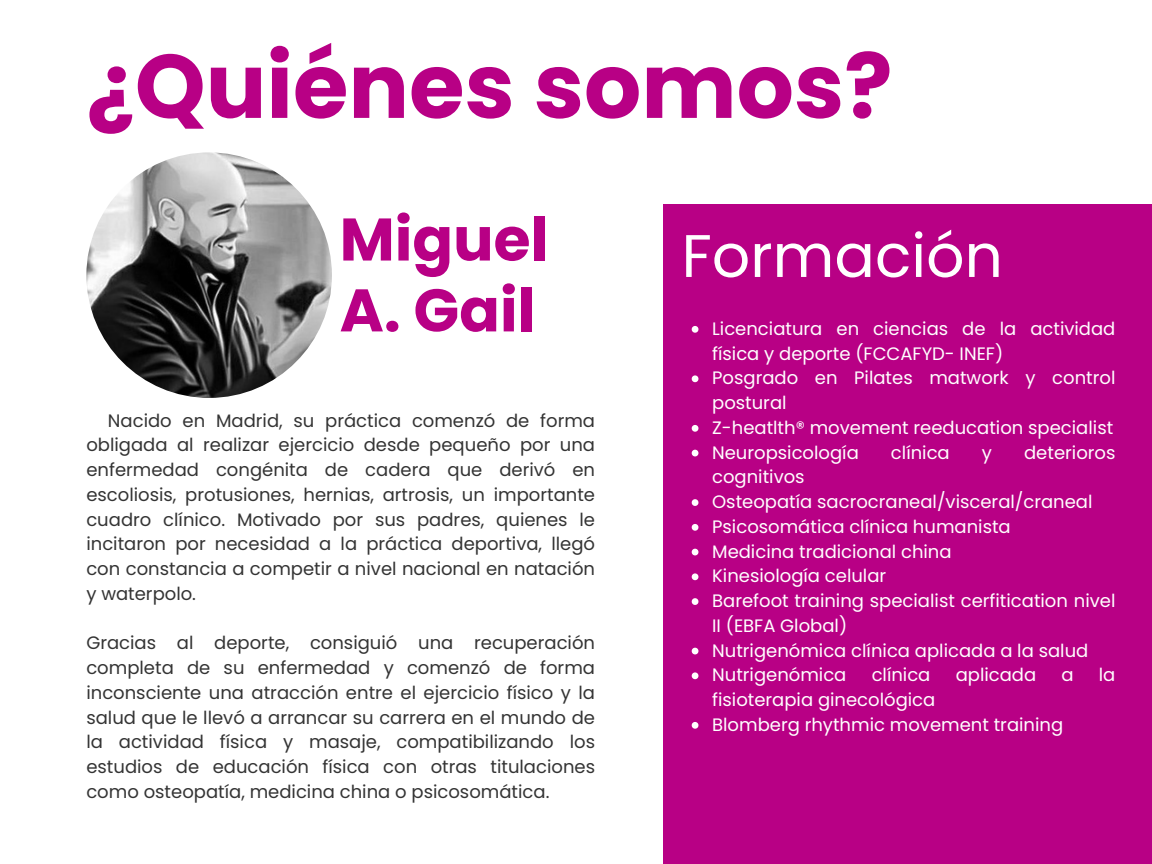
<style>
.page{position:relative;width:1152px;height:864px;background:#fff}
.page>*{position:absolute;margin:0;border:0;box-sizing:border-box;transform-origin:0 0}
.t1{font:700 90px "Poppins";color:#b80085}
.t2{font:700 60px/70.8px "Poppins";color:#b80085}
.t3{font:60px "Poppins";color:#fff}
.t4{font:18px/24.8px "Poppins";color:#343434;text-align:justify}
.t5{font:18px/24.8px "Poppins";color:#fff}
</style>
<div class="page">
<img style="left:86px;top:152px;width:246px;height:246px;border-radius:50%">
<div style="left:663px;top:204px;width:489px;height:660px;background:#b80085"></div>
<svg style="left:692px;top:326px;width:6px;height:7px"></svg>
<svg style="left:692px;top:375px;width:6px;height:7px"></svg>
<svg style="left:692px;top:425px;width:6px;height:7px"></svg>
<svg style="left:692px;top:450px;width:6px;height:6px"></svg>
<svg style="left:692px;top:499px;width:6px;height:7px"></svg>
<svg style="left:692px;top:524px;width:6px;height:7px"></svg>
<svg style="left:692px;top:549px;width:6px;height:6px"></svg>
<svg style="left:692px;top:573px;width:6px;height:7px"></svg>
<svg style="left:692px;top:598px;width:6px;height:7px"></svg>
<svg style="left:692px;top:648px;width:6px;height:6px"></svg>
<svg style="left:692px;top:672px;width:6px;height:7px"></svg>
<svg style="left:692px;top:722px;width:6px;height:7px"></svg>
<p class="t1" style="left:86px;top:23px;width:808px">¿Quiénes somos?</p>
<p class="t2" style="left:340px;top:204px;width:210px">Miguel<br>A. Gail</p>
<p class="t4" style="left:86px;top:408px;width:510px;text-indent:22px">Nacido en Madrid, su práctica comenzó de forma obligada al realizar ejercicio desde pequeño por una enfermedad congénita de cadera que derivó en escoliosis, protusiones, hernias, artrosis, un importante cuadro clínico. Motivado por sus padres, quienes le incitaron por necesidad a la práctica deportiva, llegó con constancia a competir a nivel nacional en natación y waterpolo.</p>
<h2 class="t4" style="left:86px;top:631px;width:510px">Gracias al deporte, consiguió una recuperación completa de su enfermedad y comenzó de forma inconsciente una atracción entre el ejercicio físico y la salud que le llevó a arrancar su carrera en el mundo de la actividad física y masaje, compatibilizando los estudios de educación física con otras titulaciones como osteopatía, medicina china o psicosomática.</h2>
<p class="t3" style="left:682px;top:214px;width:323px">Formación</p>
<p class="t5" style="left:712px;top:316px;width:405px">Licenciatura en ciencias de la actividad física y deporte (FCCAFYD- INEF)</p>
<p class="t5" style="left:712px;top:366px;width:405px">Posgrado en Pilates matwork y control postural</p>
<h3 class="t5" style="left:712px;top:415px;width:403px">Z-heatlth® movement reeducation specialist</h3>
<p class="t5" style="left:712px;top:440px;width:148px">Neuropsicología</p>
<p class="t5" style="left:891px;top:440px;width:60px">clínica</p>
<p class="t5" style="left:982px;top:440px;width:12px">y</p>
<p class="t5" style="left:1024px;top:440px;width:93px">deterioros</p>
<p class="t5" style="left:712px;top:465px;width:94px">cognitivos</p>
<p class="t5" style="left:712px;top:490px;width:382px">Osteopatía sacrocraneal/visceral/craneal</p>
<p class="t5" style="left:712px;top:514px;width:300px">Psicosomática clínica humanista</p>
<p class="t5" style="left:712px;top:539px;width:241px">Medicina tradicional china</p>
<p class="t5" style="left:712px;top:564px;width:176px">Kinesiología celular</p>
<p class="t5" style="left:712px;top:589px;width:405px">Barefoot training specialist cerfitication nivel<br>II (EBFA Global)</p>
<p class="t5" style="left:712px;top:638px;width:378px">Nutrigenómica clínica aplicada a la salud</p>
<p class="t5" style="left:712px;top:663px;width:136px">Nutrigenómica</p>
<p class="t5" style="left:872px;top:663px;width:60px">clínica</p>
<p class="t5" style="left:956px;top:663px;width:82px">aplicada</p>
<p class="t5" style="left:1062px;top:663px;width:14px">a</p>
<p class="t5" style="left:1099px;top:663px;width:18px">la</p>
<p class="t5" style="left:712px;top:688px;width:225px">fisioterapia ginecológica</p>
<p class="t5" style="left:712px;top:712px;width:353px">Blomberg rhythmic movement training</p>
</div>
